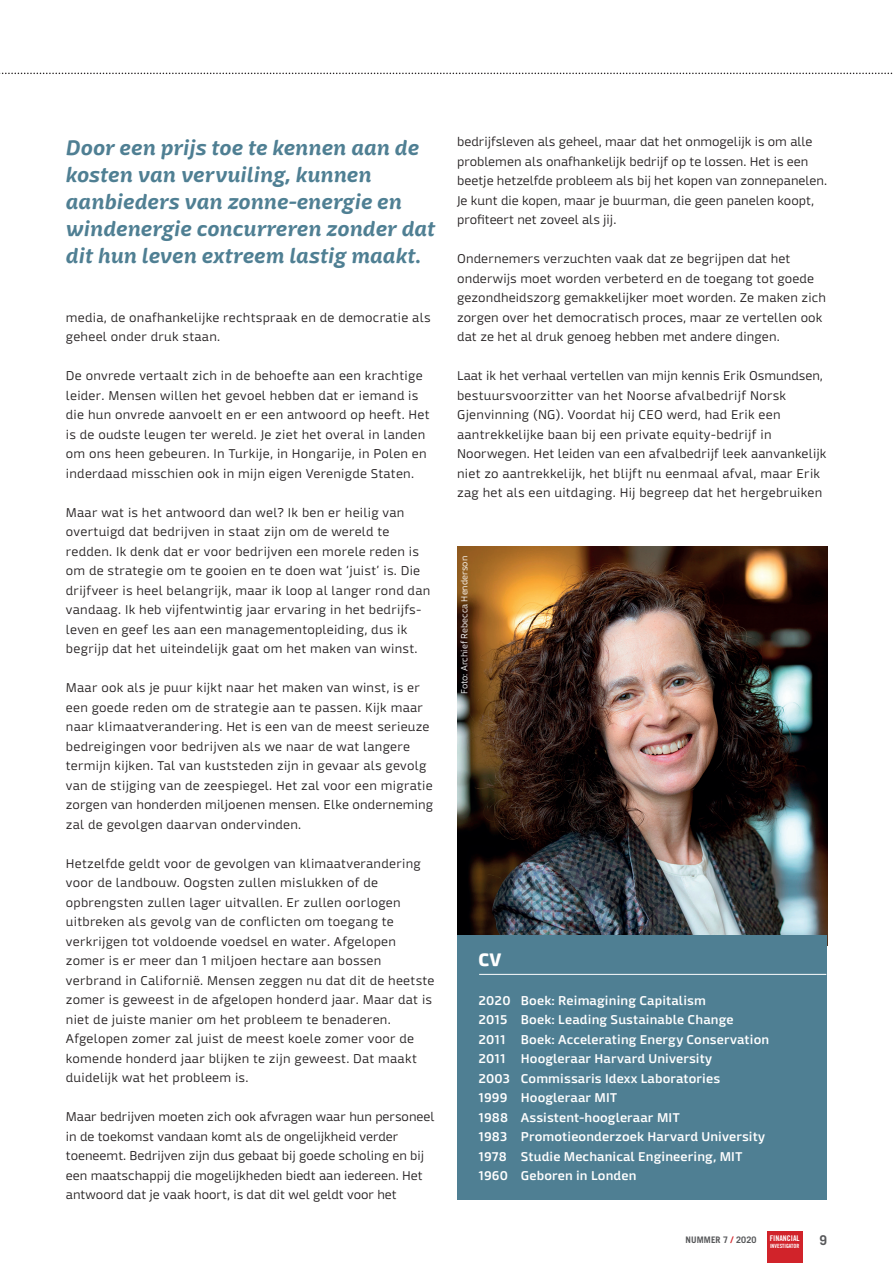
<style>
.page{position:relative;width:893px;height:1263px;background:#fff}
.page>*{position:absolute;margin:0;border:0;box-sizing:border-box;transform-origin:0 0}
.t1{font:italic 700 21px/27px "Mangerica";color:#4f7f93}
.t2{font:800 18px "Mangerica";color:#fff}
.t3{font:700 13.5px "Trade Gothic LT";color:#57585a}
.t4{font:300 12.75px/19.5px "Mangerica";letter-spacing:.02em;color:#231f20}
.t5{font:300 12.75px/19.5px "Mangerica";color:#231f20}
.t6{font:600 12.75px/19.5px "Mangerica";letter-spacing:.01em;color:#fff}
.t7{font:300 9px "Mangerica";color:#fff}
.t8{font:700 9px "Trade Gothic LT";letter-spacing:.01em;color:#57585a}
.t9{font:7.8px "Trade Gothic LT Bold Cond Twenty";color:#fff}
.t10{font:5.7px "Trade Gothic LT Bold Cond Twenty";color:#fff}
.s1{color:#d1232a}
</style>
<div class="page">
<img style="left:457px;top:546px;width:370px;height:389px">
<div style="left:767px;top:1231px;width:35px;height:32px;background:#d1232a"></div>
<svg style="left:0;top:73px;width:893px;height:1px"></svg>
<div style="left:457px;top:935px;width:370px;height:264px;background:#4f7f93"></div>
<hr style="left:479px;top:974px;width:347px;height:1px;background:#fff">
<h1 class="t1" style="left:66px;top:135px;width:371px">Door een prijs toe te kennen aan de kosten van vervuiling, kunnen aanbieders van zonne-energie en windenergie concurreren zonder dat dit hun leven extreem lastig maakt.</h1>
<p class="t4" style="left:66px;top:308px;width:366px">media, de onafhankelijke rechtspraak en de democratie als geheel onder druk staan.</p>
<p class="t4" style="left:66px;top:366px;width:365px">De onvrede vertaalt zich in de behoefte aan een krachtige leider. Mensen willen het gevoel hebben dat er iemand is die hun onvrede aanvoelt en er een antwoord op heeft. Het is de oudste leugen ter wereld. Je ziet het overal in landen om ons heen gebeuren. In Turkije, in Hongarije, in Polen en inderdaad misschien ook in mijn eigen Verenigde Staten.</p>
<p class="t4" style="left:66px;top:503px;width:366px">Maar wat is het antwoord dan wel? Ik ben er heilig van overtuigd dat bedrijven in staat zijn om de wereld te redden. Ik denk dat er voor bedrijven een morele reden is om de strategie om te gooien en te doen wat ‘juist’ is. Die drijfveer is heel belangrijk, maar ik loop al langer rond dan vandaag. Ik heb vijfentwintig jaar ervaring in het bedrijfs&shy;leven en geef les aan een managementopleiding, dus ik begrijp dat het uiteindelijk gaat om het maken van winst.</p>
<p class="t4" style="left:66px;top:678px;width:369px">Maar ook als je puur kijkt naar het maken van winst, is er een goede reden om de strategie aan te passen. Kijk maar naar klimaatverandering. Het is een van de meest serieuze bedreigingen voor bedrijven als we naar de wat langere termijn kijken. Tal van kuststeden zijn in gevaar als gevolg van de stijging van de zeespiegel. Het zal voor een migratie zorgen van honderden miljoenen mensen. Elke onderneming zal de gevolgen daarvan ondervinden.</p>
<p class="t4" style="left:66px;top:854px;width:370px">Hetzelfde geldt voor de gevolgen van klimaatverandering voor de landbouw. Oogsten zullen mislukken of de opbrengsten zullen lager uitvallen. Er zullen oorlogen uitbreken als gevolg van de conflicten om toegang te verkrijgen tot voldoende voedsel en water. Afgelopen zomer is er meer dan 1 miljoen hectare aan bossen verbrand in Californië. Mensen zeggen nu dat dit de heetste zomer is geweest in de afgelopen honderd jaar. Maar dat is niet de juiste manier om het probleem te benaderen.<br>Afgelopen zomer zal juist de meest koele zomer voor de komende honderd jaar blijken te zijn geweest. Dat maakt duidelijk wat het probleem is.</p>
<p class="t5" style="left:66px;top:1107px;width:370px">Maar bedrijven moeten zich ook afvragen waar hun personeel in de toekomst vandaan komt als de ongelijkheid verder toeneemt. Bedrijven zijn dus gebaat bij goede scholing en bij een maatschappij die mogelijkheden biedt aan iedereen. Het antwoord dat je vaak hoort, is dat dit wel geldt voor het</p>
<p class="t5" style="left:457px;top:132px;width:371px">bedrijfsleven als geheel, maar dat het onmogelijk is om alle problemen als onafhankelijk bedrijf op te lossen. Het is een beetje hetzelfde probleem als bij het kopen van zonnepanelen.<br>Je kunt die kopen, maar je buurman, die geen panelen koopt, profiteert net zoveel als jij.</p>
<p class="t4" style="left:457px;top:249px;width:370px">Ondernemers verzuchten vaak dat ze begrijpen dat het onderwijs moet worden verbeterd en de toegang tot goede gezondheidszorg gemakkelijker moet worden. Ze maken zich zorgen over het democratisch proces, maar ze vertellen ook dat ze het al druk genoeg hebben met andere dingen.</p>
<p class="t4" style="left:457px;top:366px;width:371px">Laat ik het verhaal vertellen van mijn kennis Erik Osmundsen, bestuursvoorzitter van het Noorse afvalbedrijf Norsk Gjenvinning (NG). Voordat hij CEO werd, had Erik een aantrekkelijke baan bij een private equity-bedrijf in Noorwegen. Het leiden van een afvalbedrijf leek aanvankelijk niet zo aantrekkelijk, het blijft nu eenmaal afval, maar Erik zag het als een uitdaging. Hij begreep dat het hergebruiken</p>
<p class="t7" style="left:459px;top:694px;width:139px;rotate:-90deg">Foto: Archief Rebecca Henderson</p>
<h2 class="t2" style="left:478px;top:948px;width:24px">CV</h2>
<p class="t6" style="left:478px;top:990px;width:292px">2020 Boek: Reimagining Capitalism<br>2015 Boek: Leading Sustainable Change<br>2011 Boek: Accelerating Energy Conservation 2011 Hoogleraar Harvard University<br>2003 Commissaris Idexx Laboratories<br>1999 Hoogleraar MIT<br>1988 Assistent-hoogleraar MIT<br>1983 Promotieonderzoek Harvard University 1978 Studie Mechanical Engineering, MIT 1960 Geboren in Londen</p>
<p class="t8" style="left:686px;top:1234px;width:72px">NUMMER 7 <span class="s1">/</span> 2020</p>
<p class="t3" style="left:820px;top:1232px;width:9px">9</p>
<p class="t9" style="left:770px;top:1233px;width:31px">FINANCIAL</p>
<p class="t10" style="left:770px;top:1242px;width:31px">INVESTIGATOR</p>
</div>
